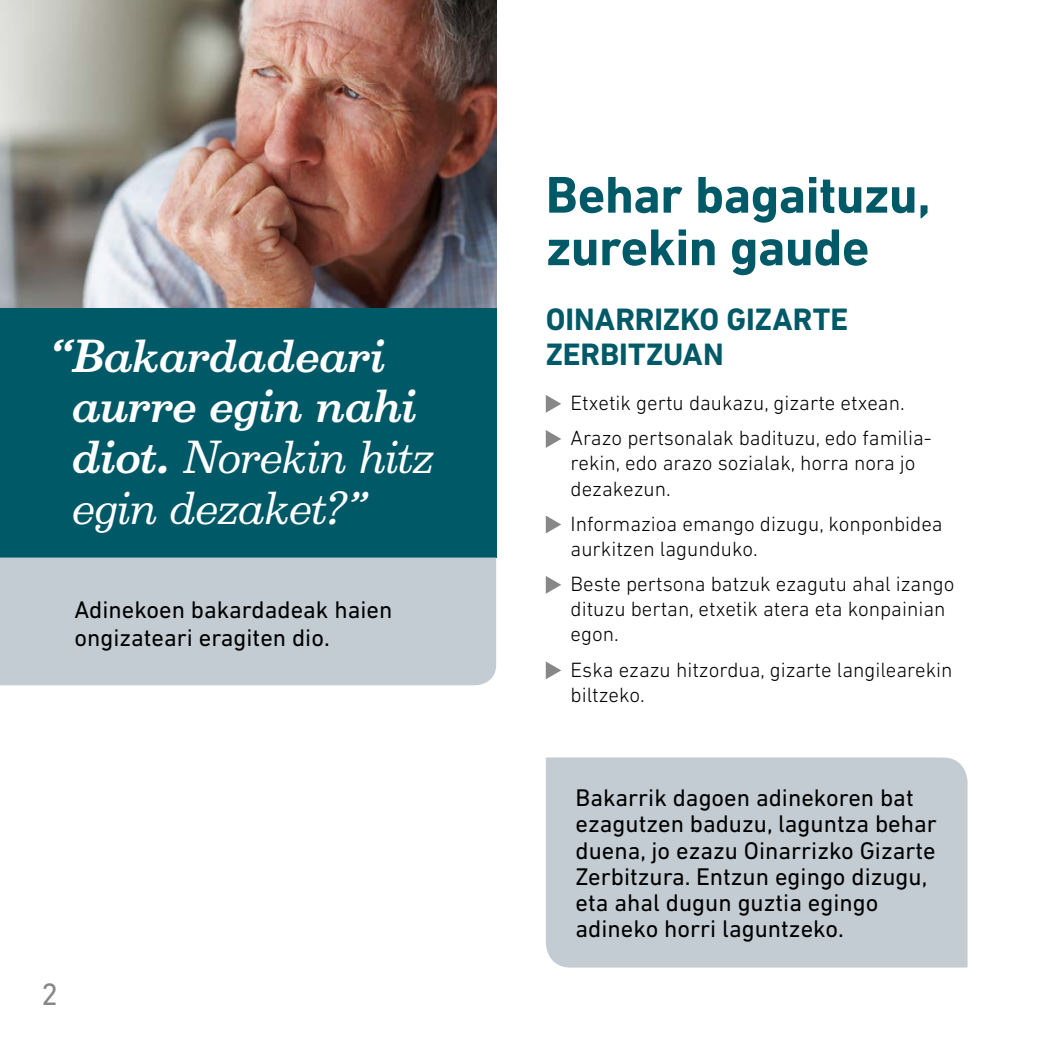
<style>
.page{position:relative;width:1042px;height:1042px;background:#fff}
.page>*{position:absolute;margin:0;border:0;box-sizing:border-box;transform-origin:0 0}
.t1{font:700 52.5px/52.5px "DIN Next LT Pro";letter-spacing:-.01em;color:#005967}
.t2{font:italic 500 42px/50.8px "Belizio";letter-spacing:-.01em;color:#fff}
.t3{font:700 31.5px/35px "DIN Next LT Pro";letter-spacing:-.005em;color:#005967}
.t4{font:31.5px "DIN Next LT Pro";color:#878787}
.t5{font:24.5px/26.2px "DIN Next LT Pro";color:#000}
.t6{font:300 21px/25.2px "DIN Next LT Pro";color:#000}
.s1{font-weight:400}
</style>
<div class="page">
<div style="left:0;top:307px;width:496px;height:250px;background:#005967"></div>
<svg style="left:546px;top:395px;width:15px;height:18px"></svg>
<svg style="left:546px;top:430px;width:15px;height:18px"></svg>
<svg style="left:546px;top:515px;width:15px;height:18px"></svg>
<svg style="left:546px;top:576px;width:15px;height:18px"></svg>
<svg style="left:546px;top:661px;width:15px;height:18px"></svg>
<div style="left:0;top:557px;width:496px;height:128px;background:#c3ccd3"></div>
<div style="left:546px;top:757px;width:421px;height:210px;background:#c3ccd3"></div>
<img style="left:0;top:0;width:496px;height:307px">
<h2 class="t2" style="left:73px;top:330px;width:363px;text-indent:-23px">“Bakardadeari aurre egin nahi diot. <span class="s1">Norekin hitz egin dezaket?”</span></h2>
<p class="t5" style="left:74px;top:595px;width:319px;line-height:28px">Adinekoen bakardadeak haien ongizateari eragiten dio.</p>
<h3 class="t4" style="left:41px;top:976px;width:19px">2</h3>
<h1 class="t1" style="left:546px;top:168px;width:386px">Behar bagaituzu, zurekin gaude</h1>
<h3 class="t3" style="left:546px;top:302px;width:304px">OINARRIZKO GIZARTE<br>ZERBITZUAN</h3>
<p class="t6" style="left:570px;top:385px;width:362px;line-height:35.2px">Etxetik gertu daukazu, gizarte etxean.<br>Arazo pertsonalak badituzu, edo familia-</p>
<p class="t6" style="left:570px;top:450px;width:346px">rekin, edo arazo sozialak, horra nora jo dezakezun.</p>
<p class="t6" style="left:570px;top:511px;width:374px">Informazioa emango dizugu, konponbidea aurkitzen lagunduko.</p>
<p class="t6" style="left:570px;top:571px;width:385px">Beste pertsona batzuk ezagutu ahal izango dituzu bertan, etxetik atera eta konpainian egon.</p>
<p class="t6" style="left:570px;top:656px;width:383px">Eska ezazu hitzordua, gizarte langilearekin biltzeko.</p>
<p class="t5" style="left:575px;top:784px;width:363px">Bakarrik dagoen adinekoren bat ezagutzen baduzu, laguntza behar duena, jo ezazu Oinarrizko Gizarte<br>Zerbitzura. Entzun egingo dizugu, eta ahal dugun guztia egingo adineko horri laguntzeko.</p>
</div>
